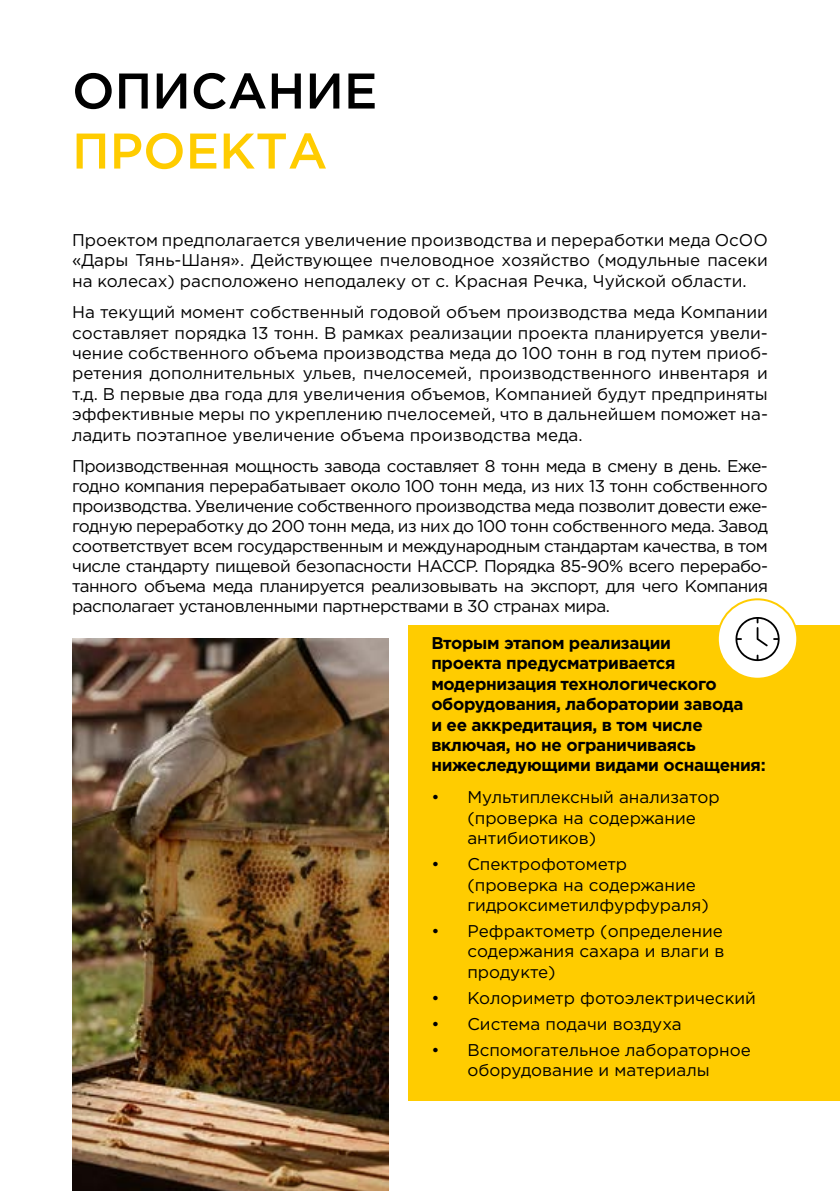
<style>
.page{position:relative;width:840px;height:1191px;background:#fff}
.page>*{position:absolute;margin:0;border:0;box-sizing:border-box;transform-origin:0 0}
.t1{font:500 50px "Gotham Pro";color:#000}
.t2{font:500 50px "Gotham Pro";color:#fc0}
.t3{font:17px/20.4px "Gotham Pro";color:#000;text-align:justify}
.t4{font:700 17px/20.4px "Gotham Pro";letter-spacing:-.02em;color:#000}
</style>
<div class="page">
<div style="left:408px;top:625px;width:431px;height:475px;background:#fc0"></div>
<div style="left:717px;top:599px;width:79px;height:79px;background:#fff;border-radius:50%"></div>
<div style="left:716px;top:598px;width:81px;height:81px;border:2px solid #fc0;border-radius:50%"></div>
<svg style="left:735px;top:617px;width:44px;height:44px"></svg>
<img style="left:72px;top:638px;width:316px;height:553px">
<h1 class="t1" style="left:72px;top:62px;width:307px">ОПИСАНИЕ</h1>
<h1 class="t2" style="left:72px;top:122px;width:257px">ПРОЕКТА</h1>
<p class="t3" style="left:72px;top:229px;width:697px">Проектом предполагается увеличение производства и переработки меда ОсОО «Дары Тянь-Шаня». Действующее пчеловодное хозяйство (модульные пасеки на колесах) расположено неподалеку от с. Красная Речка, Чуйской области.</p>
<p class="t3" style="left:72px;top:302px;width:697px">На текущий момент собственный годовой объем производства меда Компании составляет порядка 13 тонн. В рамках реализации проекта планируется увели&shy;чение собственного объема производства меда до 100 тонн в год путем приоб&shy;ретения дополнительных ульев, пчелосемей, производственного инвентаря и т.д. В первые два года для увеличения объемов, Компанией будут предприняты эффективные меры по укреплению пчелосемей, что в дальнейшем поможет на&shy;ладить поэтапное увеличение объема производства меда.</p>
<p class="t3" style="left:72px;top:456px;width:697px">Производственная мощность завода составляет 8 тонн меда в смену в день. Еже&shy;годно компания перерабатывает около 100 тонн меда, из них 13 тонн собственного производства. Увеличение собственного производства меда позволит довести еже&shy;годную переработку до 200 тонн меда, из них до 100 тонн собственного меда. Завод соответствует всем государственным и международным стандартам качества, в том числе стандарту пищевой безопасности HACCP. Порядка 85-90% всего перерабо&shy;танного объема меда планируется реализовывать на экспорт, для чего Компания располагает установленными партнерствами в 30 странах мира.</p>
<p class="t4" style="left:431px;top:632px;width:336px">Вторым этапом реализации<br>проекта предусматривается модернизация технологического оборудования, лаборатории завода<br>и ее аккредитация, в том числе включая, но не ограничиваясь нижеследующими видами оснащения:</p>
<p class="t3" style="left:467px;top:787px;width:253px;text-align:left;text-indent:-36px">• Мультиплексный анализатор (проверка на содержание антибиотиков)</p>
<p class="t3" style="left:467px;top:854px;width:243px;text-align:left;text-indent:-36px">• Спектрофотометр (проверка на содержание гидроксиметилфурфураля)</p>
<p class="t3" style="left:467px;top:920px;width:258px;text-indent:-36px">• Рефрактометр (определение содержания сахара и влаги в продукте)</p>
<p class="t3" style="left:431px;top:987px;width:326px">• Колориметр фотоэлектрический</p>
<p class="t3" style="left:431px;top:1013px;width:252px">• Система подачи воздуха</p>
<p class="t3" style="left:431px;top:1039px;width:321px;text-align:center">• Вспомогательное лабораторное оборудование и материалы</p>
</div>
